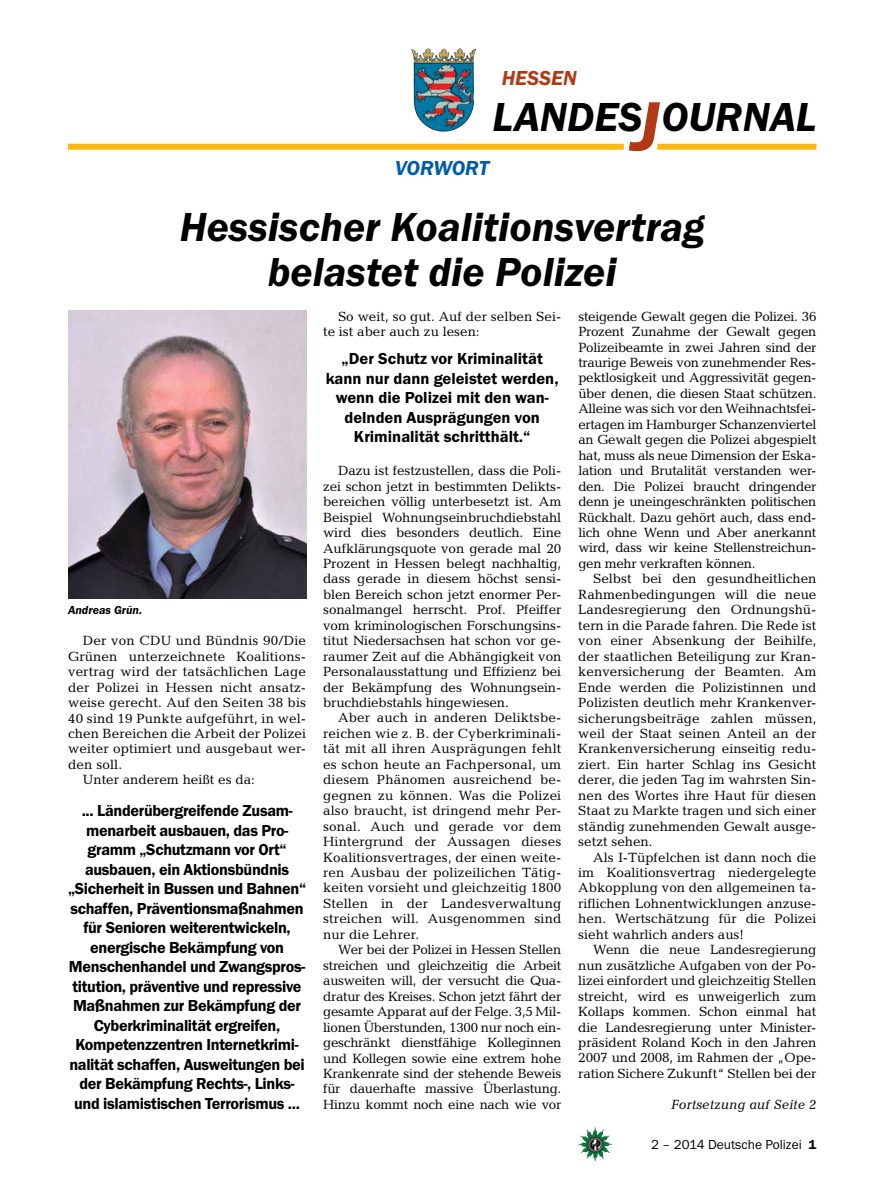
<style>
.page{position:relative;width:893px;height:1191px;background:#fff}
.page>*{position:absolute;margin:0;border:0;box-sizing:border-box;transform-origin:0 0}
.t1{font:italic 600 42px/45px "Franklin Gothic Itc T";color:#000;text-align:center}
.t2{font:italic 600 21px "Franklin Gothic Itc T";letter-spacing:-.01em;color:#005baa}
.t3{font:italic 600 21px "Franklin Gothic Itc T";color:#b33916}
.t4{font:600 16.5px/19.5px "Franklin Gothic Itc T";letter-spacing:-.02em;color:#000;text-align:center}
.t5{font:600 16.5px/19.5px "Franklin Gothic Itc T";color:#000;text-align:center}
.t6{font:13.5px/15.5px "Candida";color:#000;text-align:justify}
.t7{font:13.5px "Franklin Gothic Itc T";color:#000}
.t8{font:italic 13.5px "Candida";color:#000}
.t9{font:italic 600 12px "Franklin Gothic Itc T";color:#000}
.s1{font-size:72px;color:#b33916}
.s2{font-weight:600}
</style>
<div class="page">
<img style="left:578px;top:1127px;width:17px;height:25px">
<img style="left:411px;top:48px;width:48px;height:84px">
<div style="left:657px;top:144px;width:159px;height:6px;background:#fdb913"></div>
<div style="left:68px;top:144px;width:556px;height:6px;background:#fdb913"></div>
<img style="left:68px;top:311px;width:238px;height:288px">
<h2 class="t3" style="left:502px;top:66px;width:77px">HESSEN</h2>
<h1 class="t1" style="left:492px;top:94px;width:325px">LANDES<span class="s1">J</span>OURNAL</h1>
<h2 class="t2" style="left:395px;top:156px;width:95px">VORWORT</h2>
<h1 class="t1" style="left:180px;top:203px;width:526px">Hessischer Koalitionsvertrag belastet die Polizei</h1>
<p class="t9" style="left:68px;top:603px;width:76px">Andreas Grün.</p>
<p class="t6" style="left:83px;top:633px;width:225px">Der von CDU und Bündnis 90/Die</p>
<p class="t6" style="left:68px;top:648px;width:240px">Grünen unterzeichnete Koalitions-</p>
<p class="t6" style="left:68px;top:664px;width:240px">vertrag wird der tatsächlichen Lage</p>
<p class="t6" style="left:68px;top:679px;width:240px">der Polizei in Hessen nicht ansatz-</p>
<p class="t6" style="left:68px;top:695px;width:240px">weise gerecht. Auf den Seiten 38 bis</p>
<p class="t6" style="left:68px;top:710px;width:240px">40 sind 19 Punkte aufgeführt, in wel-</p>
<p class="t6" style="left:68px;top:725px;width:240px">chen Bereichen die Arbeit der Polizei</p>
<p class="t6" style="left:68px;top:741px;width:240px">weiter optimiert und ausgebaut wer-</p>
<p class="t6" style="left:68px;top:756px;width:56px">den soll.</p>
<p class="t6" style="left:83px;top:772px;width:174px">Unter anderem heißt es da:</p>
<p class="t4" style="left:68px;top:800px;width:240px">... Länderübergreifende Zusam&shy;menarbeit ausbauen, das Pro&shy;gramm „Schutzmann vor Ort“ ausbauen, ein Aktionsbündnis „Sicherheit in Bussen und Bahnen“ schaffen, Präventionsmaßnahmen für Senioren weiterentwickeln, energische Bekämpfung von<br>Menschenhandel und Zwangspros&shy;titution, präventive und repressive<br>Maßnahmen zur Bekämpfung der<br>Cyberkriminalität ergreifen,<br>Kompetenzzentren Internetkrimi&shy;nalität schaffen, Ausweitungen bei der Bekämpfung Rechts-, Links&shy;und islamistischen Terrorismus ...</p>
<p class="t6" style="left:323px;top:308px;width:240px;text-indent:15px">So weit, so gut. Auf der selben Sei&shy;te ist aber auch zu lesen:</p>
<p class="t5" style="left:326px;top:349px;width:234px">„Der Schutz vor Kriminalität kann nur dann geleistet werden, wenn die Polizei mit den wan&shy;delnden Ausprägungen von<br>Kriminalität schritthält.“</p>
<p class="t6" style="left:323px;top:463px;width:240px;text-indent:15px">Dazu ist festzustellen, dass die Poli&shy;zei schon jetzt in bestimmten Delikts&shy;bereichen völlig unterbesetzt ist. Am Beispiel Wohnungseinbruchdiebstahl wird dies besonders deutlich. Eine Aufklärungsquote von gerade mal 20<br>Prozent in Hessen belegt nachhaltig, dass gerade in diesem höchst sensi&shy;blen Bereich schon jetzt enormer Per&shy;sonalmangel herrscht. Prof. Pfeiffer vom kriminologischen Forschungsins&shy;titut Niedersachsen hat schon vor ge&shy;raumer Zeit auf die Abhängigkeit von Personalausstattung und Effizienz bei der Bekämpfung des Wohnungsein&shy;bruchdiebstahls hingewiesen.</p>
<p class="t6" style="left:323px;top:710px;width:240px;text-indent:15px">Aber auch in anderen Deliktsbe&shy;reichen wie z. B. der Cyberkriminali&shy;tät mit all ihren Ausprägungen fehlt es schon heute an Fachpersonal, um diesem Phänomen ausreichend be&shy;gegnen zu können. Was die Polizei also braucht, ist dringend mehr Per&shy;sonal. Auch und gerade vor dem Hintergrund der Aussagen dieses Koalitionsvertrages, der einen weite&shy;ren Ausbau der polizeilichen Tätig&shy;keiten vorsieht und gleichzeitig 1800<br>Stellen in der Landesverwaltung streichen will. Ausgenommen sind nur die Lehrer.</p>
<p class="t6" style="left:323px;top:942px;width:240px;text-indent:15px">Wer bei der Polizei in Hessen Stellen streichen und gleichzeitig die Arbeit ausweiten will, der versucht die Qua&shy;dratur des Kreises. Schon jetzt fährt der gesamte Apparat auf der Felge. 3,5 Mil&shy;lionen Überstunden, 1300 nur noch ein&shy;geschränkt dienstfähige Kolleginnen und Kollegen sowie eine extrem hohe Krankenrate sind der stehende Beweis für dauerhafte massive Überlastung.<br>Hinzu kommt noch eine nach wie vor</p>
<p class="t6" style="left:578px;top:308px;width:240px">steigende Gewalt gegen die Polizei. 36<br>Prozent Zunahme der Gewalt gegen Polizeibeamte in zwei Jahren sind der traurige Beweis von zunehmender Res&shy;pektlosigkeit und Aggressivität gegen&shy;über denen, die diesen Staat schützen.<br>Alleine was sich vor den Weihnachtsfei&shy;ertagen im Hamburger Schanzenviertel an Gewalt gegen die Polizei abgespielt hat, muss als neue Dimension der Eska&shy;lation und Brutalität verstanden wer&shy;den. Die Polizei braucht dringender denn je uneingeschränkten politischen Rückhalt. Dazu gehört auch, dass end&shy;lich ohne Wenn und Aber anerkannt wird, dass wir keine Stellenstreichun&shy;gen mehr verkraften können.</p>
<p class="t6" style="left:578px;top:571px;width:240px;text-indent:15px">Selbst bei den gesundheitlichen Rahmenbedingungen will die neue Landesregierung den Ordnungshü&shy;tern in die Parade fahren. Die Rede ist von einer Absenkung der Beihilfe, der staatlichen Beteiligung zur Kran&shy;kenversicherung der Beamten. Am Ende werden die Polizistinnen und Polizisten deutlich mehr Krankenver&shy;sicherungsbeiträge zahlen müssen, weil der Staat seinen Anteil an der Krankenversicherung einseitig redu&shy;ziert. Ein harter Schlag ins Gesicht derer, die jeden Tag im wahrsten Sin&shy;nen des Wortes ihre Haut für diesen Staat zu Markte tragen und sich einer ständig zunehmenden Gewalt ausge&shy;setzt sehen.</p>
<p class="t6" style="left:578px;top:849px;width:240px;text-indent:15px">Als I-Tüpfelchen ist dann noch die im Koalitionsvertrag niedergelegte Abkopplung von den allgemeinen ta&shy;riflichen Lohnentwicklungen anzuse&shy;hen. Wertschätzung für die Polizei sieht wahrlich anders aus!</p>
<p class="t6" style="left:578px;top:942px;width:240px;text-indent:15px">Wenn die neue Landesregierung nun zusätzliche Aufgaben von der Po&shy;lizei einfordert und gleichzeitig Stellen streicht, wird es unweigerlich zum Kollaps kommen. Schon einmal hat die Landesregierung unter Minister&shy;präsident Roland Koch in den Jahren 2007 und 2008, im Rahmen der „Ope&shy;ration Sichere Zukunft“ Stellen bei der</p>
<p class="t8" style="left:671px;top:1096px;width:147px">Fortsetzung auf Seite 2</p>
<p class="t7" style="left:651px;top:1136px;width:167px">2 – 2014 Deutsche Polizei <span class="s2">1</span></p>
</div>
